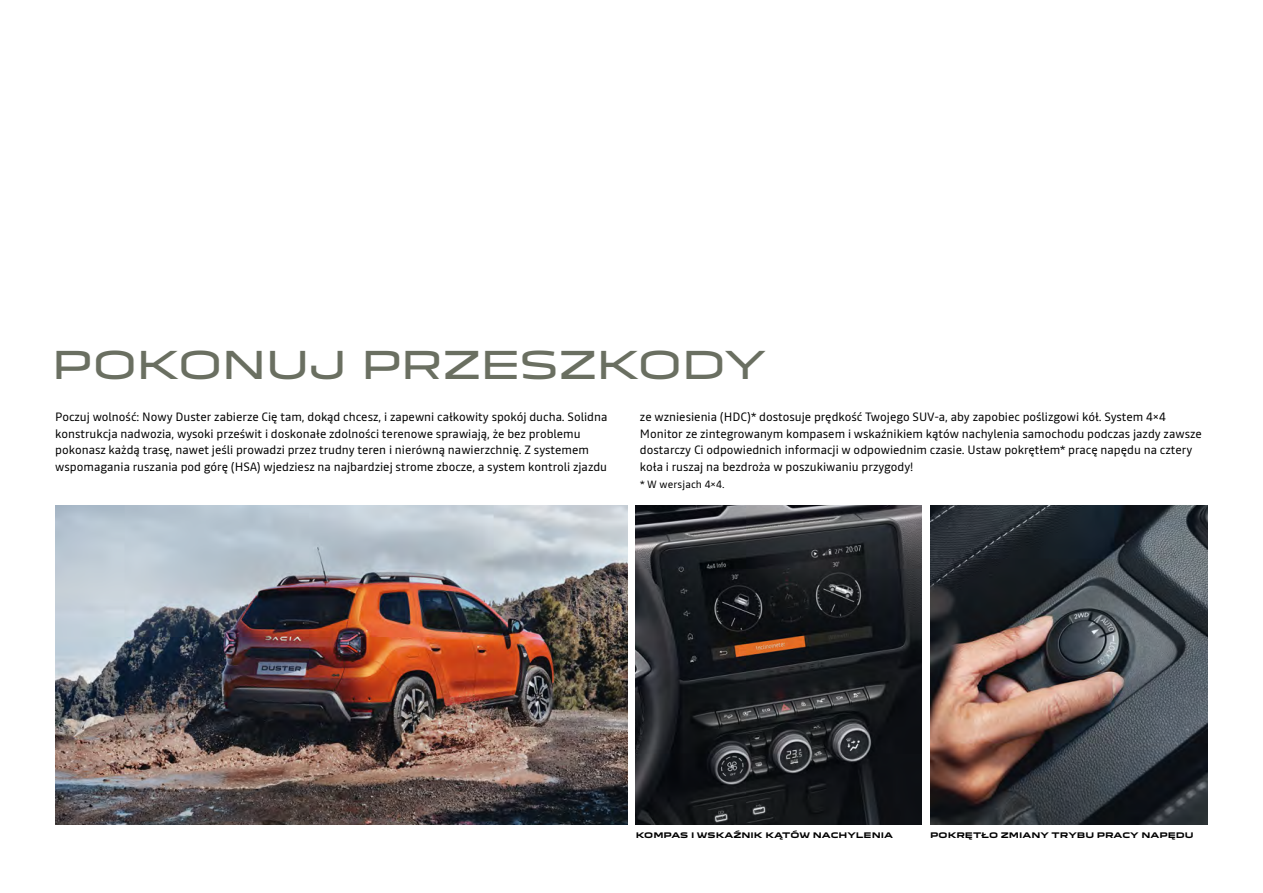
<style>
.page{position:relative;width:1263px;height:893px;background:#fff}
.page>*{position:absolute;margin:0;border:0;box-sizing:border-box;transform-origin:0 0}
.t1{font:37.5px "Dacia Block Extended";letter-spacing:-.05em;color:#6a6f61}
.t2{font:12px/16.5px "Read";color:#000}
.t3{font:10.5px "Read";letter-spacing:.01em;color:#000}
.t4{font:700 7.5px "Dacia Block Extended";color:#000}
</style>
<div class="page">
<img style="left:636px;top:505px;width:286px;height:319px">
<img style="left:930px;top:505px;width:278px;height:319px">
<img style="left:55px;top:505px;width:572px;height:319px">
<h1 class="t1" style="left:51px;top:335px;width:717px">POKONUJ PRZESZKODY</h1>
<p class="t2" style="left:55px;top:409px;width:554px">Poczuj wolność: Nowy Duster zabierze Cię tam, dokąd chcesz, i zapewni całkowity spokój ducha. Solidna konstrukcja nadwozia, wysoki prześwit i doskonałe zdolności terenowe sprawiają, że bez problemu pokonasz każdą trasę, nawet jeśli prowadzi przez trudny teren i nierówną nawierzchnię. Z systemem wspomagania ruszania pod górę (HSA) wjedziesz na najbardziej strome zbocze, a system kontroli zjazdu</p>
<p class="t2" style="left:640px;top:409px;width:563px">ze wzniesienia (HDC)* dostosuje prędkość Twojego SUV-a, aby zapobiec poślizgowi kół. System 4×4<br>Monitor ze zintegrowanym kompasem i wskaźnikiem kątów nachylenia samochodu podczas jazdy zawsze dostarczy Ci odpowiednich informacji w odpowiednim czasie. Ustaw pokrętłem* pracę napędu na cztery koła i ruszaj na bezdroża w poszukiwaniu przygody!</p>
<p class="t3" style="left:640px;top:477px;width:86px">* W wersjach 4×4.</p>
<p class="t4" style="left:636px;top:831px;width:259px">KOMPAS I WSKAŹNIK KĄTÓW NACHYLENIA</p>
<p class="t4" style="left:930px;top:831px;width:265px">POKRĘTŁO ZMIANY TRYBU PRACY NAPĘDU</p>
</div>
